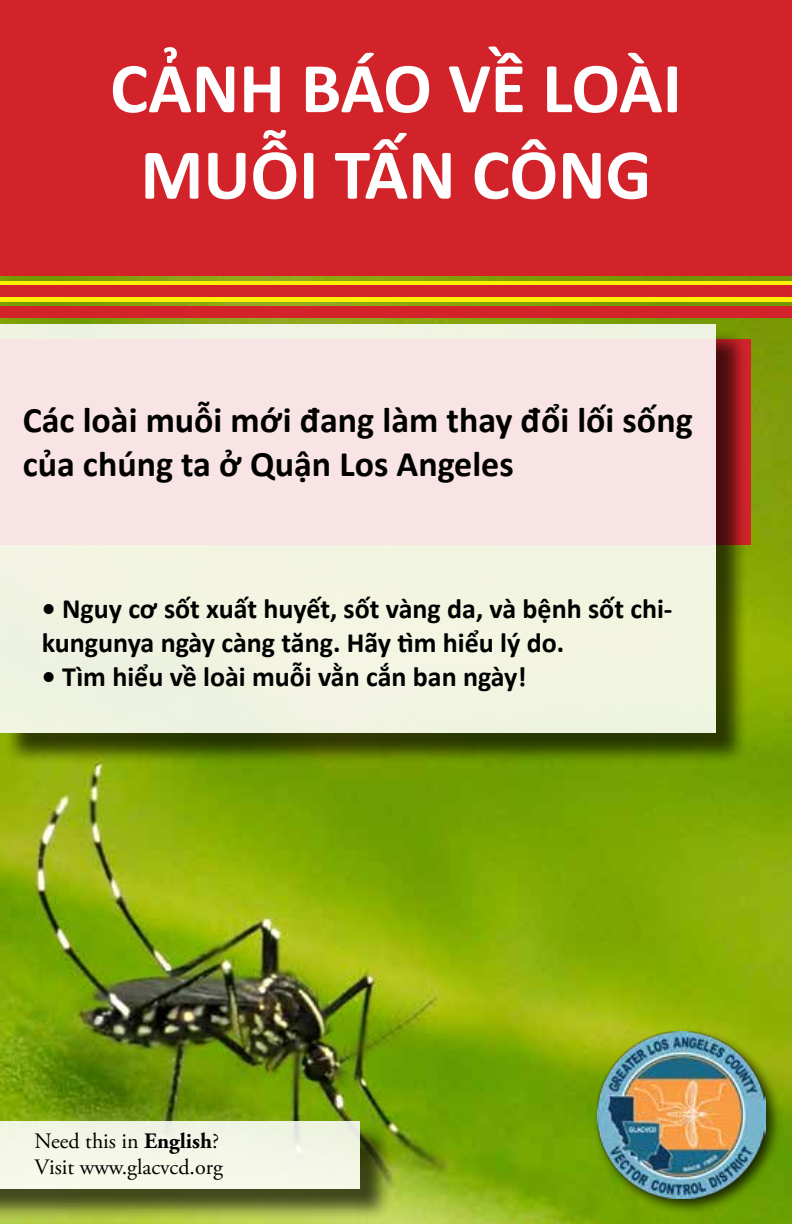
<style>
.page{position:relative;width:792px;height:1224px;background:#fff}
.page>*{position:absolute;margin:0;border:0;box-sizing:border-box;transform-origin:0 0}
.t1{font:700 72px/86.4px "Calibri";color:#fff;text-align:center}
.t2{font:700 36px/43.2px "Calibri";color:#000}
.t3{font:700 28px/33.6px "Calibri";color:#000}
.t4{font:22px/26.4px "Adobe Garamond Pro";color:#000}
.s1{font-weight:700}
</style>
<div class="page">
<img style="left:0;top:275px;width:792px;height:949px">
<div style="left:0;top:1125px;width:392px;height:96px;background:#000;opacity:.75"></div>
<div style="left:0;top:1121px;width:360px;height:67px;background:#f4f7e8"></div>
<div style="left:4px;top:329px;width:745px;height:437px;background:#000;opacity:.75"></div>
<div style="left:0;top:325px;width:716px;height:408px;background:linear-gradient(to right,#f5ebe3,#f6ece3)"></div>
<div style="left:0;top:0;width:792px;height:275px;background:#d2232a"></div>
<div style="left:0;top:281px;width:792px;height:20px;background:#fff200"></div>
<div style="left:0;top:306px;width:792px;height:11px;background:#d2232a"></div>
<div style="left:0;top:285px;width:792px;height:11px;background:#d2232a"></div>
<div style="left:592px;top:1027px;width:190px;height:188px;background:#000;opacity:.75"></div>
<img style="left:597px;top:1031px;width:168px;height:167px">
<h1 class="t1" style="left:110px;top:45px;width:573px">CẢNH BÁO VỀ LOÀI<br>MUỖI TẤN CÔNG</h1>
<p class="t2" style="left:23px;top:399px;width:672px">Các loài muỗi mới đang làm thay đổi lối sống của chúng ta ở Quận Los Angeles</p>
<p class="t3" style="left:42px;top:592px;width:632px">• Nguy cơ sốt xuất huyết, sốt vàng da, và bệnh sốt chi&shy;kungunya ngày càng tăng. Hãy tìm hiểu lý do.</p>
<p class="t3" style="left:42px;top:659px;width:486px">• Tìm hiểu về loài muỗi vằn cắn ban ngày!</p>
<p class="t4" style="left:35px;top:1128px;width:190px">Need this in <span class="s1">English</span>?<br>Visit www.glacvcd.org</p>
</div>
